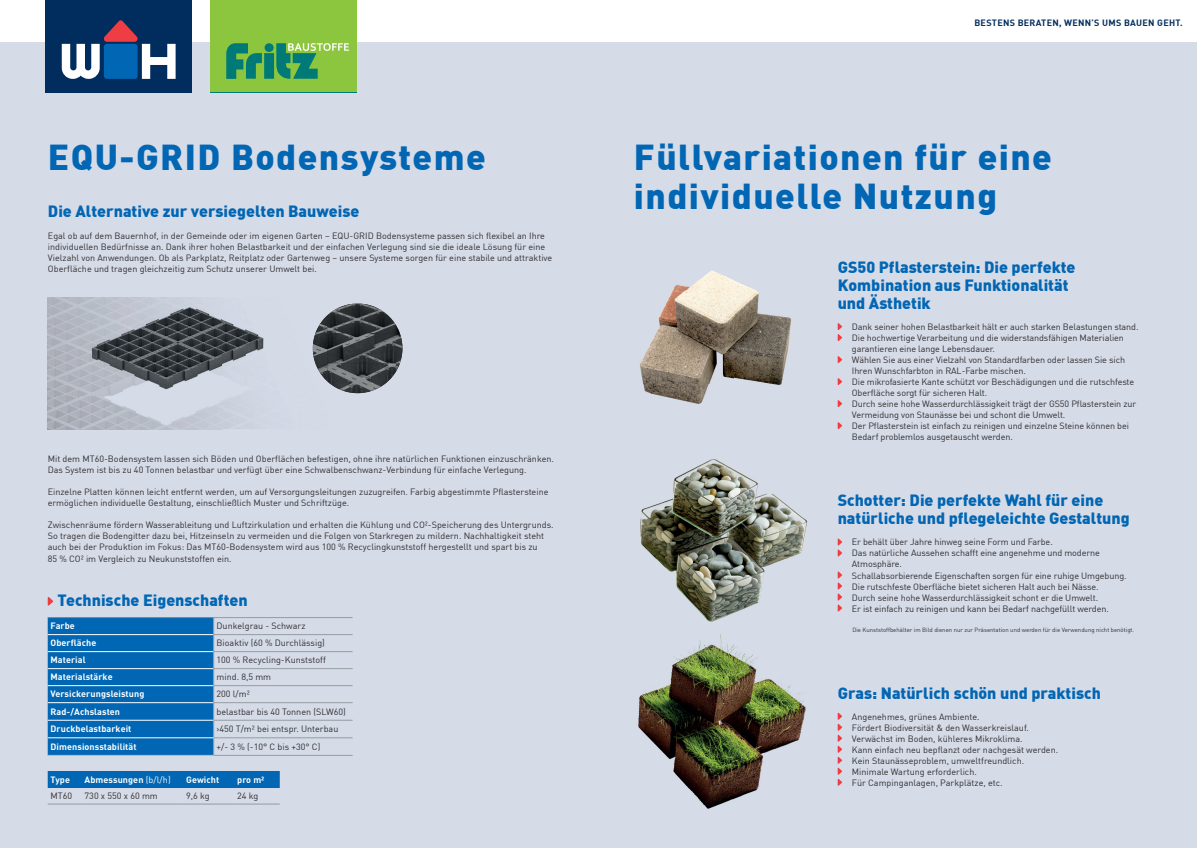
<style>
.page{position:relative;width:1197px;height:848px;background:#fff}
.page>*{position:absolute;margin:0;border:0;box-sizing:border-box;transform-origin:0 0}
.t1{font:900 35.3px/39.7px "DIN";letter-spacing:.04em;color:#0166b3}
.t2{font:900 16px/18px "DIN";color:#0166b3}
.t3{font:9px/11px "DIN";color:#312f30}
.t4{font:700 9px "DIN";letter-spacing:.01em;color:#fff}
.t5{font:700 9px "DIN";letter-spacing:.03em;color:#002d5e}
.t6{font:6px "DIN";color:#312f30}
.s1{font-weight:400}
</style>
<div class="page">
<div style="left:0;top:43px;width:1196px;height:805px;background:#d6dbe8"></div>
<svg style="left:48px;top:597px;width:5px;height:8px"></svg>
<div style="left:48px;top:771px;width:232px;height:17px;background:#0166b3"></div>
<hr style="left:48px;top:803px;width:34px;height:1px;background:#959ca1">
<hr style="left:82px;top:803px;width:101px;height:1px;background:#959ca1">
<hr style="left:183px;top:803px;width:51px;height:1px;background:#959ca1">
<hr style="left:234px;top:803px;width:46px;height:1px;background:#959ca1">
<img style="left:640px;top:270px;width:152px;height:134px">
<img style="left:640px;top:459px;width:168px;height:163px">
<img style="left:638px;top:634px;width:168px;height:175px">
<img style="left:48px;top:298px;width:279px;height:131px">
<svg style="left:313px;top:303px;width:89px;height:90px;background:#45494b"></svg>
<img style="left:327px;top:303px;width:73px;height:30px">
<img style="left:327px;top:333px;width:75px;height:30px">
<img style="left:327px;top:363px;width:27px;height:30px">
<svg style="left:48px;top:617px;width:304px;height:138px"></svg>
<hr style="left:48px;top:720px;width:165px;height:1px;background:#fff">
<hr style="left:213px;top:720px;width:139px;height:1px;background:#959ca1">
<hr style="left:213px;top:737px;width:139px;height:1px;background:#959ca1">
<hr style="left:213px;top:755px;width:139px;height:1px;background:#959ca1">
<hr style="left:48px;top:755px;width:165px;height:1px;background:#bcc1c6">
<hr style="left:48px;top:737px;width:165px;height:1px;background:#fff">
<svg style="left:837px;top:323px;width:5px;height:18px"></svg>
<svg style="left:837px;top:356px;width:5px;height:7px"></svg>
<svg style="left:837px;top:378px;width:5px;height:7px"></svg>
<svg style="left:837px;top:400px;width:5px;height:7px"></svg>
<svg style="left:837px;top:422px;width:5px;height:7px"></svg>
<svg style="left:837px;top:538px;width:5px;height:18px"></svg>
<svg style="left:837px;top:571px;width:5px;height:40px"></svg>
<svg style="left:837px;top:712px;width:5px;height:73px"></svg>
<div style="left:45px;top:0;width:147px;height:92px;background:#002d5e"></div>
<svg style="left:62px;top:20px;width:113px;height:59px"></svg>
<div style="left:210px;top:0;width:147px;height:85px;background:#8bc63e"></div>
<svg style="left:226px;top:43px;width:123px;height:36px"></svg>
<div style="left:210px;top:81px;width:147px;height:11px;background:#8bc63e"></div>
<h1 class="t1" style="left:48px;top:135px;width:439px">EQU-GRID Bodensysteme</h1>
<h2 class="t2" style="left:48px;top:201px;width:313px">Die Alternative zur versiegelten Bauweise</h2>
<p class="t3" style="left:48px;top:230px;width:506px">Egal ob auf dem Bauernhof, in der Gemeinde oder im eigenen Garten – EQU-GRID Bodensysteme passen sich flexibel an Ihre individuellen Bedürfnisse an. Dank ihrer hohen Belastbarkeit und der einfachen Verlegung sind sie die ideale Lösung für eine Vielzahl von Anwendungen. Ob als Parkplatz, Reitplatz oder Gartenweg – unsere Systeme sorgen für eine stabile und attraktive Oberfläche und tragen gleichzeitig zum Schutz unserer Umwelt bei.</p>
<p class="t3" style="left:48px;top:452px;width:507px">Mit dem MT60-Bodensystem lassen sich Böden und Oberflächen befestigen, ohne ihre natürlichen Funktionen einzuschränken.<br>Das System ist bis zu 40 Tonnen belastbar und verfügt über eine Schwalbenschwanz-Verbindung für einfache Verlegung.</p>
<p class="t3" style="left:48px;top:485px;width:502px">Einzelne Platten können leicht entfernt werden, um auf Versorgungsleitungen zuzugreifen. Farbig abgestimmte Pflastersteine ermöglichen individuelle Gestaltung, einschließlich Muster und Schriftzüge.</p>
<p class="t3" style="left:48px;top:518px;width:507px">Zwischenräume fördern Wasserableitung und Luftzirkulation und erhalten die Kühlung und CO²-Speicherung des Untergrunds.<br>So tragen die Bodengitter dazu bei, Hitzeinseln zu vermeiden und die Folgen von Starkregen zu mildern. Nachhaltigkeit steht auch bei der Produktion im Fokus: Das MT60-Bodensystem wird aus 100 % Recyclingkunststoff hergestellt und spart bis zu</p>
<p class="t3" style="left:48px;top:552px;width:185px">85 % CO² im Vergleich zu Neukunststoffen ein.</p>
<h2 class="t2" style="left:58px;top:590px;width:191px">Technische Eigenschaften</h2>
<p class="t4" style="left:51px;top:620px;width:26px">Farbe</p>
<p class="t3" style="left:216px;top:620px;width:90px">Dunkelgrau - Schwarz</p>
<p class="t4" style="left:51px;top:637px;width:47px">Oberfläche</p>
<p class="t3" style="left:216px;top:637px;width:110px">Bioaktiv (60 % Durchlässig)</p>
<p class="t4" style="left:51px;top:654px;width:37px">Material</p>
<p class="t3" style="left:216px;top:654px;width:111px">100 % Recycling-Kunststoff</p>
<p class="t4" style="left:51px;top:671px;width:64px">Materialstärke</p>
<p class="t3" style="left:216px;top:671px;width:56px">mind. 8,5 mm</p>
<p class="t4" style="left:51px;top:688px;width:95px">Versickerungsleistung</p>
<p class="t3" style="left:216px;top:688px;width:35px">200 l/m²</p>
<p class="t4" style="left:51px;top:705px;width:71px">Rad-/Achslasten</p>
<p class="t3" style="left:216px;top:705px;width:131px">belastbar bis 40 Tonnen (SLW60)</p>
<p class="t4" style="left:51px;top:723px;width:82px">Druckbelastbarkeit</p>
<p class="t3" style="left:216px;top:723px;width:123px">&gt;450 T/m² bei entspr. Unterbau</p>
<p class="t4" style="left:51px;top:740px;width:87px">Dimensionsstabilität</p>
<p class="t3" style="left:216px;top:741px;width:105px">+/- 3 % (-10° C bis +30° C)</p>
<p class="t4" style="left:51px;top:773px;width:21px">Type</p>
<p class="t4" style="left:85px;top:773px;width:88px">Abmessungen <span class="s1">(b/l/h)</span></p>
<p class="t4" style="left:186px;top:773px;width:35px">Gewicht</p>
<p class="t4" style="left:237px;top:773px;width:29px">pro m²</p>
<p class="t3" style="left:51px;top:790px;width:23px">MT60</p>
<p class="t3" style="left:85px;top:790px;width:75px">730 x 550 x 60 mm</p>
<p class="t3" style="left:186px;top:790px;width:25px">9,6 kg</p>
<p class="t3" style="left:237px;top:790px;width:23px">24 kg</p>
<p class="t5" style="left:974px;top:17px;width:210px">BESTENS BERATEN, WENN’S UMS BAUEN GEHT.</p>
<h1 class="t1" style="left:634px;top:135px;width:419px">Füllvariationen für eine individuelle Nutzung</h1>
<h2 class="t2" style="left:837px;top:257px;width:239px">GS50 Pflasterstein: Die perfekte<br>Kombination aus Funktionalität und Ästhetik</h2>
<p class="t3" style="left:851px;top:321px;width:288px">Dank seiner hohen Belastbarkeit hält er auch starken Belastungen stand.<br>Die hochwertige Verarbeitung und die widerstandsfähigen Materialien garantieren eine lange Lebensdauer.<br>Wählen Sie aus einer Vielzahl von Standardfarben oder lassen Sie sich Ihren Wunschfarbton in RAL-Farbe mischen.<br>Die mikrofasierte Kante schützt vor Beschädigungen und die rutschfeste Oberfläche sorgt für sicheren Halt.<br>Durch seine hohe Wasserdurchlässigkeit trägt der GS50 Pflasterstein zur Vermeidung von Staunässe bei und schont die Umwelt.<br>Der Pflasterstein ist einfach zu reinigen und einzelne Steine können bei Bedarf problemlos ausgetauscht werden.</p>
<h2 class="t2" style="left:837px;top:490px;width:293px">Schotter: Die perfekte Wahl für eine natürliche und pflegeleichte Gestaltung</h2>
<p class="t3" style="left:851px;top:536px;width:276px">Er behält über Jahre hinweg seine Form und Farbe.<br>Das natürliche Aussehen schafft eine angenehme und moderne Atmosphäre.<br>Schallabsorbierende Eigenschaften sorgen für eine ruhige Umgebung.<br>Die rutschfeste Oberfläche bietet sicheren Halt auch bei Nässe.<br>Durch seine hohe Wasserdurchlässigkeit schont er die Umwelt.<br>Er ist einfach zu reinigen und kann bei Bedarf nachgefüllt werden.</p>
<p class="t6" style="left:852px;top:626px;width:283px">Die Kunststoffbehälter im Bild dienen nur zur Präsentation und werden für die Verwendung nicht benötigt.</p>
<h2 class="t2" style="left:837px;top:683px;width:265px">Gras: Natürlich schön und praktisch</h2>
<p class="t3" style="left:851px;top:710px;width:208px">Angenehmes, grünes Ambiente.<br>Fördert Biodiversität &amp; den Wasserkreislauf.<br>Verwächst im Boden, kühleres Mikroklima.<br>Kann einfach neu bepflanzt oder nachgesät werden.<br>Kein Staunässeproblem, umweltfreundlich.<br>Minimale Wartung erforderlich.<br>Für Campinganlagen, Parkplätze, etc.</p>
</div>
